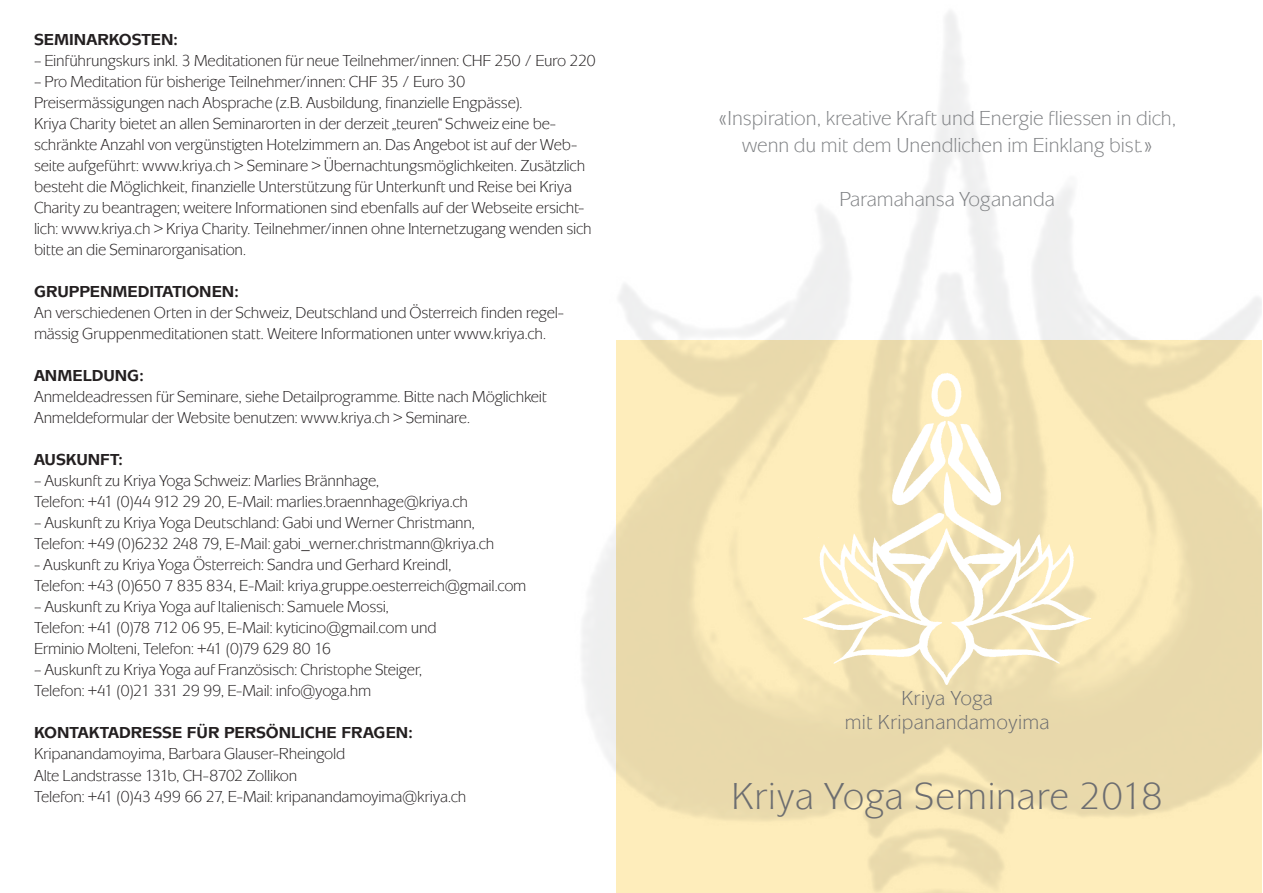
<style>
.page{position:relative;width:1263px;height:893px;background:#fff}
.page>*{position:absolute;margin:0;border:0;box-sizing:border-box;transform-origin:0 0}
.t1{font:39px "Mixage ITC Std";letter-spacing:.015em;color:#6c6d70}
.t2{font:21px/27px "Mixage ITC Std";color:#808285;text-align:center}
.t3{font:21px/24px "Mixage ITC Std";letter-spacing:.015em;color:#6c6d70;text-align:center}
.t4{font:16.5px/21px "Mixage ITC Std";letter-spacing:-.015em;color:#231f20}
.t5{font:700 16.5px "Mixage ITC Std";letter-spacing:-.005em;color:#231f20}
</style>
<div class="page">
<img style="left:582px;top:11px;width:680px;height:882px">
<img style="left:617px;top:340px;width:645px;height:553px">
<img style="left:803px;top:363px;width:288px;height:325px">
<p class="t5" style="left:34px;top:30px;width:146px">SEMINARKOSTEN:</p>
<p class="t4" style="left:34px;top:50px;width:563px">– Einführungskurs inkl. 3 Meditationen für neue Teilnehmer/innen: CHF 250 / Euro 220</p>
<p class="t4" style="left:34px;top:71px;width:559px">– Pro Meditation für bisherige Teilnehmer/innen: CHF 35 / Euro 30<br>Preisermässigungen nach Absprache (z.B. Ausbildung, finanzielle Engpässe).<br>Kriya Charity bietet an allen Seminarorten in der derzeit „teuren“ Schweiz eine be&shy;schränkte Anzahl von vergünstigten Hotelzimmern an. Das Angebot ist auf der Web&shy;seite aufgeführt: www.kriya.ch &gt; Seminare &gt; Übernachtungsmöglichkeiten. Zusätzlich besteht die Möglichkeit, finanzielle Unterstützung für Unterkunft und Reise bei Kriya Charity zu beantragen; weitere Informationen sind ebenfalls auf der Webseite ersicht&shy;lich: www.kriya.ch &gt; Kriya Charity. Teilnehmer/innen ohne Internetzugang wenden sich bitte an die Seminarorganisation.</p>
<p class="t5" style="left:34px;top:282px;width:207px">GRUPPENMEDITATIONEN:</p>
<p class="t4" style="left:34px;top:302px;width:531px">An verschiedenen Orten in der Schweiz, Deutschland und Österreich finden regel&shy;mässig Gruppenmeditationen statt. Weitere Informationen unter www.kriya.ch.</p>
<p class="t5" style="left:34px;top:366px;width:112px">ANMELDUNG:</p>
<p class="t4" style="left:34px;top:386px;width:514px">Anmeldeadressen für Seminare, siehe Detailprogramme. Bitte nach Möglichkeit<br>Anmeldeformular der Website benutzen: www.kriya.ch &gt; Seminare.</p>
<p class="t5" style="left:34px;top:450px;width:91px">AUSKUNFT:</p>
<p class="t4" style="left:34px;top:470px;width:435px">– Auskunft zu Kriya Yoga Schweiz: Marlies Brännhage,<br>Telefon: +41 (0)44 912 29 20, E-Mail: marlies.braennhage@kriya.ch</p>
<p class="t4" style="left:34px;top:512px;width:462px">– Auskunft zu Kriya Yoga Deutschland: Gabi und Werner Christmann,<br>Telefon: +49 (0)6232 248 79, E-Mail: gabi_werner.christmann@kriya.ch</p>
<p class="t4" style="left:34px;top:554px;width:494px">- Auskunft zu Kriya Yoga Österreich: Sandra und Gerhard Kreindl,<br>Telefon: +43 (0)650 7 835 834, E-Mail: kriya.gruppe.oesterreich@gmail.com</p>
<p class="t4" style="left:34px;top:596px;width:404px">– Auskunft zu Kriya Yoga auf Italienisch: Samuele Mossi,<br>Telefon: +41 (0)78 712 06 95, E-Mail: kyticino@gmail.com und<br>Erminio Molteni, Telefon: +41 (0)79 629 80 16</p>
<p class="t4" style="left:34px;top:659px;width:390px">– Auskunft zu Kriya Yoga auf Französisch: Christophe Steiger,<br>Telefon: +41 (0)21 331 29 99, E-Mail: info@yoga.hm</p>
<p class="t5" style="left:34px;top:723px;width:381px">KONTAKTADRESSE FÜR PERSÖNLICHE FRAGEN:</p>
<p class="t4" style="left:34px;top:743px;width:434px">Kripanandamoyima, Barbara Glauser-Rheingold<br>Alte Landstrasse 131b, CH-8702 Zollikon<br>Telefon: +41 (0)43 499 66 27, E-Mail: kripanandamoyima@kriya.ch</p>
<p class="t2" style="left:718px;top:104px;width:460px">«Inspiration, kreative Kraft und Energie fliessen in dich, wenn du mit dem Unendlichen im Einklang bist.»</p>
<p class="t2" style="left:840px;top:185px;width:217px">Paramahansa Yogananda</p>
<p class="t3" style="left:845px;top:686px;width:206px">Kriya Yoga<br>mit Kripanandamoyima</p>
<h1 class="t1" style="left:731px;top:773px;width:433px">Kriya Yoga Seminare 2018</h1>
</div>
